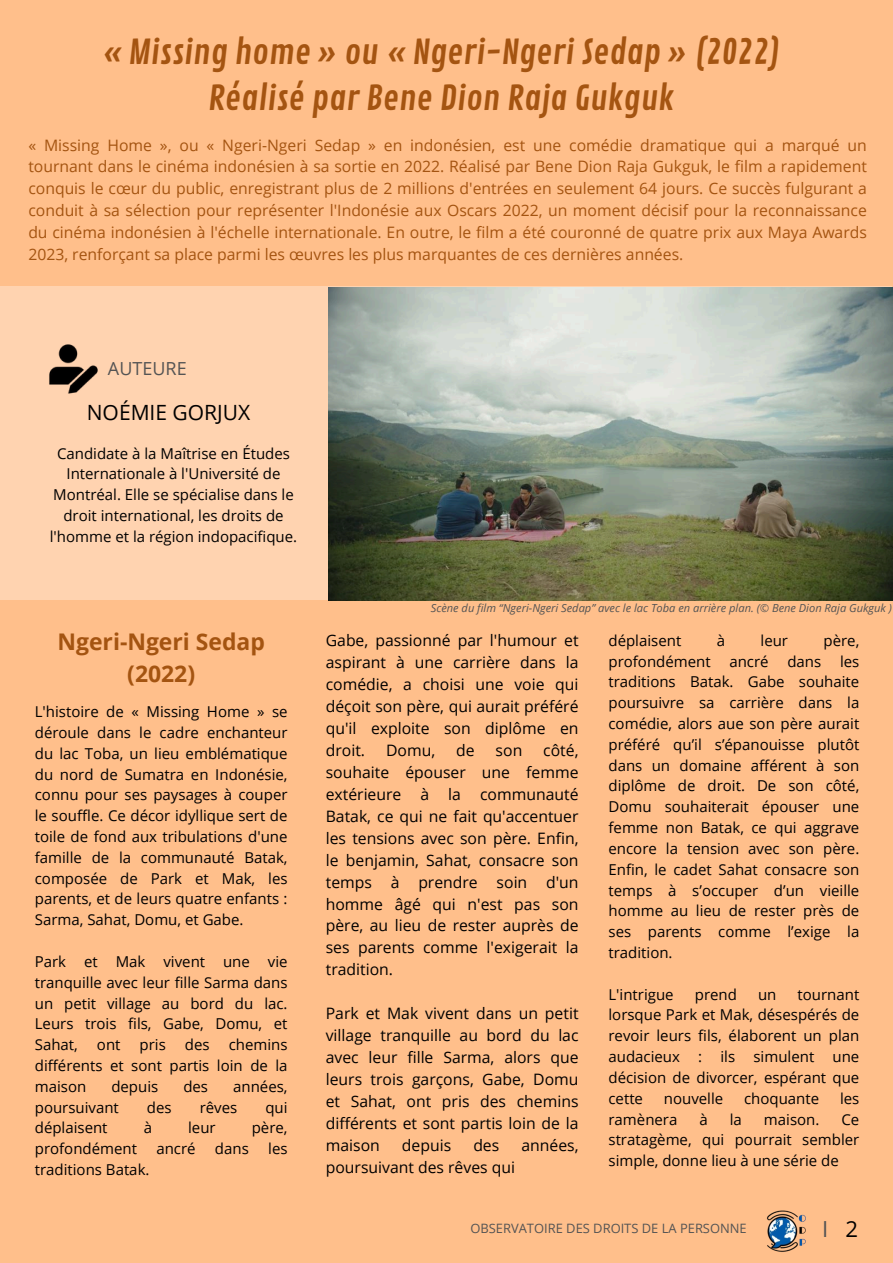
<style>
.page{position:relative;width:893px;height:1263px;background:#ffbf8b}
.page>*{position:absolute;margin:0;border:0;box-sizing:border-box;transform-origin:0 0}
.t1{font:33.53px/46.7px "Contrail One";color:#a45411;text-align:center}
.t2{font:700 22.95px/32.1px "Open Sans";color:#a45411;text-align:center}
.t3{font:22.12px "Open Sans";color:#545454}
.t4{font:21px "Open Sans";color:#000}
.t5{font:18px "Open Sans";color:#545454}
.t6{font:15.75px/21.9px "Open Sans";color:#000;text-align:justify}
.t7{font:15.75px/21.9px "Open Sans";color:#a45411;text-align:justify}
.t8{font:15px/20.9px "Open Sans";color:#000;text-align:justify}
.t9{font:12.9px "Open Sans";color:#545454}
.t10{font:italic 11.1px "Open Sans";color:#545454}
.s1{color:#000}
</style>
<div class="page">
<div style="left:0;top:286px;width:892px;height:314px;background:#ffd3b0"></div>
<img style="left:329px;top:287px;width:563px;height:313px">
<img style="left:49px;top:344px;width:49px;height:50px">
<img style="left:766px;top:1210px;width:40px;height:42px">
<p class="t1" style="left:102px;top:30px;width:680px">« Missing home » ou « Ngeri-Ngeri Sedap » (2022)<br>Réalisé par Bene Dion Raja Gukguk</p>
<p class="t7" style="left:28px;top:133px;width:840px">« Missing Home », ou « Ngeri-Ngeri Sedap » en indonésien, est une comédie dramatique qui a marqué un tournant dans le cinéma indonésien à sa sortie en 2022. Réalisé par Bene Dion Raja Gukguk, le film a rapidement conquis le cœur du public, enregistrant plus de 2 millions d'entrées en seulement 64 jours. Ce succès fulgurant a conduit à sa sélection pour représenter l'Indonésie aux Oscars 2022, un moment décisif pour la reconnaissance du cinéma indonésien à l'échelle internationale. En outre, le film a été couronné de quatre prix aux Maya Awards 2023, renforçant sa place parmi les œuvres les plus marquantes de ces dernières années.</p>
<p class="t5" style="left:108px;top:356px;width:80px">AUTEURE</p>
<p class="t4" style="left:87px;top:397px;width:165px">NOÉMIE GORJUX</p>
<h4 class="t8" style="left:50px;top:442px;width:249px;text-align:center">Candidate à la Maîtrise en Études Internationale à l'Université de Montréal. Elle se spécialise dans le droit international, les droits de l'homme et la région indopacifique.</h4>
<p class="t2" style="left:57px;top:625px;width:209px">Ngeri-Ngeri Sedap (2022)</p>
<p class="t8" style="left:35px;top:701px;width:254px">L'histoire de « Missing Home » se déroule dans le cadre enchanteur du lac Toba, un lieu emblématique du nord de Sumatra en Indonésie, connu pour ses paysages à couper le souffle. Ce décor idyllique sert de toile de fond aux tribulations d'une famille de la communauté Batak, composée de Park et Mak, les parents, et de leurs quatre enfants :<br>Sarma, Sahat, Domu, et Gabe.</p>
<p class="t8" style="left:35px;top:951px;width:254px">Park et Mak vivent une vie tranquille avec leur fille Sarma dans un petit village au bord du lac.<br>Leurs trois fils, Gabe, Domu, et Sahat,</p>
<p class="t8" style="left:35px;top:1034px;width:254px;text-indent:194px">chemins différents et sont partis loin de la maison</p>
<p class="t8" style="left:97px;top:1034px;width:25px">ont</p>
<p class="t8" style="left:140px;top:1034px;width:28px">pris</p>
<p class="t8" style="left:185px;top:1034px;width:26px">des</p>
<p class="t8" style="left:111px;top:1075px;width:48px">depuis</p>
<p class="t8" style="left:183px;top:1075px;width:26px">des</p>
<p class="t8" style="left:233px;top:1075px;width:56px">années,</p>
<p class="t8" style="left:35px;top:1096px;width:86px">poursuivant</p>
<p class="t8" style="left:147px;top:1096px;width:26px">des</p>
<p class="t8" style="left:200px;top:1096px;width:39px">rêves</p>
<p class="t8" style="left:265px;top:1096px;width:24px">qui</p>
<p class="t8" style="left:35px;top:1117px;width:74px">déplaisent</p>
<p class="t8" style="left:144px;top:1117px;width:10px">à</p>
<p class="t8" style="left:188px;top:1117px;width:29px">leur</p>
<p class="t8" style="left:252px;top:1117px;width:37px">père,</p>
<p class="t8" style="left:35px;top:1138px;width:104px">profondément</p>
<p class="t8" style="left:156px;top:1138px;width:41px">ancré</p>
<p class="t8" style="left:215px;top:1138px;width:35px">dans</p>
<p class="t8" style="left:268px;top:1138px;width:21px">les</p>
<p class="t8" style="left:35px;top:1159px;width:116px">traditions Batak.</p>
<p class="t10" style="left:431px;top:600px;width:462px">Scène du film “Ngeri-Ngeri Sedap” avec le lac Toba en arrière plan. (© Bene Dion Raja Gukguk )</p>
<p class="t6" style="left:326px;top:629px;width:254px">Gabe, passionné par l'humour et aspirant à une carrière dans la comédie, a choisi une voie qui déçoit son père, qui aurait préféré qu'il exploite son diplôme en droit.</p>
<p class="t6" style="left:326px;top:739px;width:254px;text-indent:217px">côté, souhaite épouser une femme extérieure à la communauté Batak, ce qui ne fait qu'accentuer les tensions avec son père. Enfin, le benjamin, Sahat, consacre son temps à prendre soin d'un homme âgé qui n'est pas son père, au lieu de rester auprès de ses parents comme l'exigerait la tradition.</p>
<p class="t6" style="left:326px;top:1002px;width:254px">Park et Mak vivent dans un petit village tranquille au bord du lac avec leur fille Sarma, alors que leurs trois garçons, Gabe, Domu et Sahat, ont pris des chemins différents et sont partis loin de la maison</p>
<p class="t6" style="left:386px;top:739px;width:51px">Domu,</p>
<p class="t6" style="left:456px;top:739px;width:20px">de</p>
<p class="t6" style="left:495px;top:739px;width:28px">son</p>
<p class="t6" style="left:402px;top:1134px;width:51px">depuis</p>
<p class="t6" style="left:473px;top:1134px;width:27px">des</p>
<p class="t6" style="left:521px;top:1134px;width:59px">années,</p>
<p class="t6" style="left:326px;top:1156px;width:191px">poursuivant des rêves qui</p>
<h5 class="t8" style="left:608px;top:629px;width:252px;text-indent:215px">père, profondément ancré dans les traditions Batak. Gabe souhaite poursuivre sa carrière dans la comédie, alors aue son père aurait préféré qu’il s’épanouisse plutôt dans un domaine afférent à son diplôme de droit. De son côté, Domu souhaiterait épouser une femme non Batak, ce qui aggrave encore la tension avec son père.<br>Enfin, le cadet Sahat consacre son temps à s’occuper d’un vieille homme au lieu de rester près de ses parents comme l’exige la tradition.</h5>
<h3 class="t8" style="left:608px;top:983px;width:67px">L'intrigue</h3>
<h3 class="t8" style="left:695px;top:983px;width:44px">prend</h3>
<h3 class="t8" style="left:758px;top:983px;width:20px">un</h3>
<h5 class="t8" style="left:608px;top:629px;width:74px">déplaisent</h5>
<h5 class="t8" style="left:717px;top:629px;width:10px">à</h5>
<h5 class="t8" style="left:760px;top:629px;width:29px">leur</h5>
<h3 class="t8" style="left:608px;top:983px;width:252px;text-indent:189px">tournant lorsque Park et Mak, désespérés de revoir leurs fils, élaborent un plan audacieux : ils simulent une décision de divorcer, espérant que cette</h3>
<h3 class="t8" style="left:664px;top:1087px;width:61px">nouvelle</h3>
<h3 class="t8" style="left:744px;top:1087px;width:77px">choquante</h3>
<h3 class="t8" style="left:840px;top:1087px;width:21px">les</h3>
<h3 class="t8" style="left:608px;top:1108px;width:70px">ramènera</h3>
<h3 class="t8" style="left:699px;top:1108px;width:10px">à</h3>
<h3 class="t8" style="left:730px;top:1108px;width:14px">la</h3>
<h3 class="t8" style="left:764px;top:1108px;width:57px">maison.</h3>
<h3 class="t8" style="left:608px;top:1108px;width:252px;text-indent:233px">Ce stratagème, qui pourrait sembler simple, donne lieu à une série de</h3>
<h2 class="t9" style="left:470px;top:1219px;width:278px">OBSERVATOIRE DES DROITS DE LA PERSONNE</h2>
<p class="t3" style="left:822px;top:1213px;width:38px">I <span class="s1">2</span></p>
</div>
